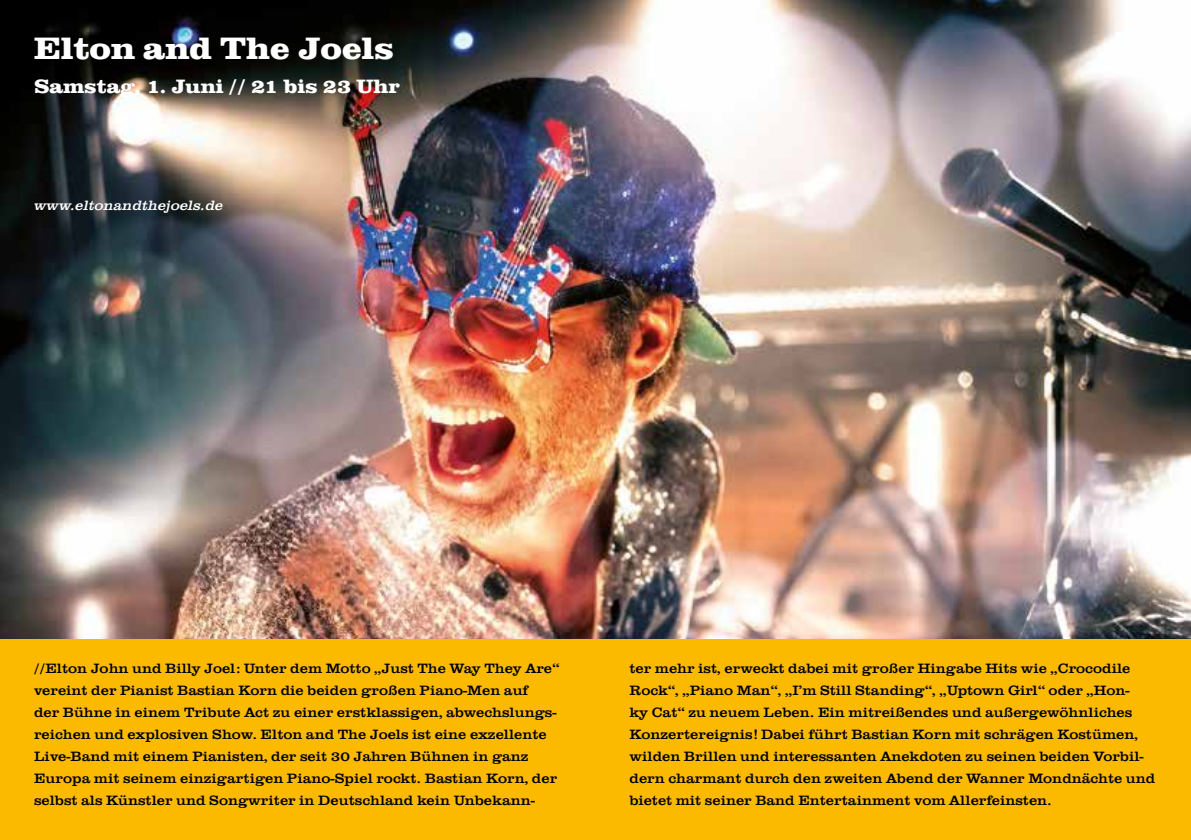
<style>
.page{position:relative;width:1191px;height:840px;background:#fff}
.page>*{position:absolute;margin:0;border:0;box-sizing:border-box;transform-origin:0 0}
.t1{font:32px "URW Clarendon T Extr Bold Extr Wide";color:#fff}
.t2{font:20px "URW Clarendon T Extr Bold Extr Wide";color:#fff}
.t3{font:14px/22px "URW Clarendon T Regu Extr Wide";color:#000}
.t4{font:14px "URW Clarendon T Regu Extr Wide Obli";color:#fff}
</style>
<div class="page">
<img style="left:0;top:0;width:1191px;height:639px">
<div style="left:0;top:639px;width:1191px;height:200px;background:#fbba00"></div>
<h1 class="t1" style="left:34px;top:29px;width:362px">Elton and The Joels</h1>
<h2 class="t2" style="left:34px;top:74px;width:367px">Samstag, 1. Juni // 21 bis 23 Uhr</h2>
<p class="t4" style="left:34px;top:197px;width:191px">www.eltonandthejoels.de</p>
<p class="t3" style="left:34px;top:656px;width:527px">//Elton John und Billy Joel: Unter dem Motto „Just The Way They Are“ vereint der Pianist Bastian Korn die beiden großen Piano-Men auf<br>der Bühne in einem Tribute Act zu einer erstklassigen, abwechslungs&shy;reichen und explosiven Show. Elton and The Joels ist eine exzellente Live-Band mit einem Pianisten, der seit 30 Jahren Bühnen in ganz Europa mit seinem einzigartigen Piano-Spiel rockt. Bastian Korn, der selbst als Künstler und Songwriter in Deutschland kein Unbekann-</p>
<p class="t3" style="left:629px;top:656px;width:527px">ter mehr ist, erweckt dabei mit großer Hingabe Hits wie „Crocodile Rock“, „Piano Man“, „I’m Still Standing“, „Uptown Girl“ oder „Hon-<br>ky Cat“ zu neuem Leben. Ein mitreißendes und außergewöhnliches Konzertereignis! Dabei führt Bastian Korn mit schrägen Kostümen, wilden Brillen und interessanten Anekdoten zu seinen beiden Vorbil&shy;dern charmant durch den zweiten Abend der Wanner Mondnächte und bietet mit seiner Band Entertainment vom Allerfeinsten.</p>
</div>
